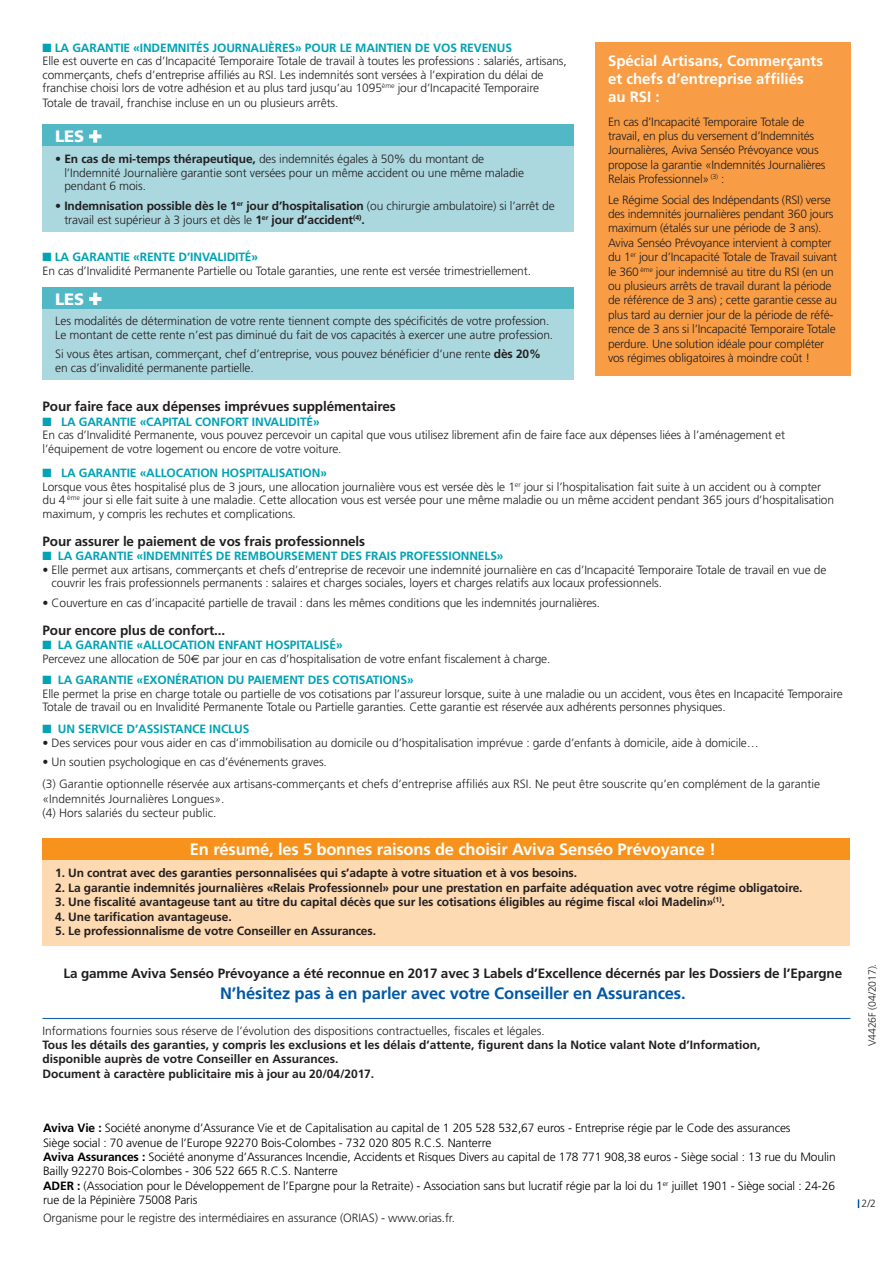
<style>
.page{position:relative;width:893px;height:1263px;background:#fff}
.page>*{position:absolute;margin:0;border:0;box-sizing:border-box;transform-origin:0 0}
.t1{font:700 16.5px "Frutiger";letter-spacing:-.01em;color:#fff}
.t2{font:700 16.5px "Frutiger";letter-spacing:-.01em;color:#0158a6}
.t3{font:900 16.5px "Frutiger";letter-spacing:-.01em;color:#fff}
.t4{font:700 15px/18px "Frutiger";color:#fff}
.t5{font:700 13.5px "Frutiger";letter-spacing:-.01em;color:#231f20}
.t6{font:300 12px/14.4px "Frutiger";letter-spacing:-.01em;color:#231f20}
.t7{font:700 12px/14.4px "Frutiger";letter-spacing:-.01em;color:#231f20}
.t8{font:300 12px/14.4px "Frutiger";letter-spacing:-.01em;color:#000}
.t9{font:700 12px "Frutiger";letter-spacing:-.01em;color:#00a3b4}
.t10{font:300 10.5px "Frutiger";letter-spacing:-.01em;color:#231f20}
.s1{font-size:22.5px}
.s2{font-weight:700}
.s3{color:#00a3b4}
.s4{font-weight:700;color:#00a3b4}
.s5{font-weight:300;color:#231f20}
.s6{font-family:"Euro Sans";font-weight:400}
</style>
<div class="page">
<div style="left:43px;top:124px;width:531px;height:108px;background:#abd7df"></div>
<div style="left:43px;top:304px;width:531px;height:75px;background:#abd7df"></div>
<div style="left:43px;top:124px;width:531px;height:22px;background:#53b8c6"></div>
<div style="left:43px;top:288px;width:531px;height:21px;background:#53b8c6"></div>
<hr style="left:43px;top:1018px;width:807px;height:1px;background:#0158a6">
<svg style="left:89px;top:130px;width:13px;height:13px"></svg>
<svg style="left:89px;top:292px;width:13px;height:13px"></svg>
<div style="left:595px;top:43px;width:255px;height:333px;background:#f89d46"></div>
<div style="left:43px;top:839px;width:807px;height:107px;background:#fedab3"></div>
<div style="left:43px;top:839px;width:807px;height:21px;background:#f7931d"></div>
<p class="t9" style="left:43px;top:41px;width:426px">■ La Garantie «Inde mnités Journali ères» pour le maintien de vos reve</p>
<p class="t9" style="left:488px;top:41px;width:25px">nus</p>
<p class="t6" style="left:43px;top:54px;width:526px;line-height:13.8px">Elle est ouverte en cas d’Incapacité Temporaire Totale de travail à toutes les professions : salariés, artisans, commerçants, chefs d’entreprise affiliés au RSI. Les indemnités sont versées à l’expiration du délai de franchise choisi lors de votre adhésion et au plus tard jusqu’au 1095<sup>ème</sup> jour d’Incapacité Temporaire Totale de travail, franchise incluse en un ou plusieurs arrêts.</p>
<h1 class="t3" style="left:55px;top:126px;width:48px">LES <span class="s1">+</span></h1>
<p class="t6" style="left:64px;top:152px;width:461px;line-height:13.5px;text-indent:-9px">• <span class="s2">En cas de mi-temps thérapeutique,</span> des indemnités égales à 50% du montant de l’Indemnité Journalière garantie sont versées pour un même accident ou une même maladie pendant 6 mois.</p>
<p class="t6" style="left:64px;top:198px;width:492px;text-indent:-9px">• <span class="s2">Indemnisation possible dès le 1</span><sup>er</sup> <span class="s2">jour d’hospitalisation</span> (ou chirurgie ambulatoire) si l’arrêt de travail est supérieur à 3 jours et dès le <span class="s2">1</span><sup>er</sup> <span class="s2">jour d’accident</span><sup>(4)</sup><span class="s2">.</span></p>
<p class="t9" style="left:43px;top:250px;width:181px">■ La Garantie «Rente d’Invalidi</p>
<p class="t9" style="left:238px;top:250px;width:21px">té»</p>
<p class="t6" style="left:43px;top:264px;width:490px">En cas d’Invalidité Permanente Partielle ou Totale garanties, une rente est versée trimestriellement.</p>
<h1 class="t3" style="left:55px;top:289px;width:48px">LES <span class="s1">+</span></h1>
<p class="t6" style="left:55px;top:314px;width:499px">Les modalités de détermination de votre rente tiennent compte des spécificités de votre profession.<br>Le montant de cette rente n’est pas diminué du fait de vos capacités à exercer une autre profession.</p>
<p class="t6" style="left:55px;top:347px;width:487px">Si vous êtes artisan, commerçant, chef d’entreprise, vous pouvez bénéficier d’une rente <span class="s2">dès 20% </span>en cas d’invalidité permanente partielle.</p>
<p class="t5" style="left:43px;top:398px;width:355px">Pour faire face aux dépenses imprévues supplémentaires</p>
<p class="t9" style="left:43px;top:414px;width:243px">■ La Garantie «Capital Confort Invalidi</p>
<p class="t9" style="left:300px;top:414px;width:21px">té»</p>
<p class="t6" style="left:43px;top:428px;width:744px;line-height:13.5px">En cas d’Invalidité Permanente, vous pouvez percevoir un capital que vous utilisez librement afin de faire face aux dépenses liées à l’aménagement et l’équipement de votre logement ou encore de votre voiture.</p>
<p class="t6" style="left:43px;top:466px;width:793px;line-height:13.5px"><span class="s3">■</span> <span class="s4">La Garantie «Allocation H ospitali sation»<br></span>Lorsque vous êtes hospitalisé plus de 3 jours, une allocation journalière vous est versée dès le 1<sup>er</sup> jour si l’hospitalisation fait suite à un accident ou à compter du 4 <sup>ème</sup> jour si elle fait suite à une maladie. Cette allocation vous est versée pour une même maladie ou un même accident pendant 365 jours d’hospitalisation maximum, y compris les rechutes et complications.</p>
<p class="t5" style="left:43px;top:533px;width:324px">Pour assurer le paiement de vos frais professionnels</p>
<p class="t9" style="left:43px;top:549px;width:463px">■ La Garantie «Indemnités de Remboursement des Frais Professionnels»<span class="s5">---</span></p>
<p class="t6" style="left:52px;top:563px;width:776px;line-height:13.5px;text-indent:-9px">• Elle permet aux artisans, commerçants et chefs d’entreprise de recevoir une indemnité journalière en cas d’Incapacité Temporaire Totale de travail en vue de couvrir les frais professionnels permanents : salaires et charges sociales, loyers et charges relatifs aux locaux professionnels.</p>
<p class="t6" style="left:43px;top:595px;width:559px">• Couverture en cas d’incapacité partielle de travail : dans les mêmes conditions que les indemnités journalières.</p>
<p class="t5" style="left:43px;top:622px;width:184px">Pour encore plus de confort...</p>
<p class="t6" style="left:43px;top:638px;width:509px;line-height:13.5px"><span class="s3">■</span> <span class="s4">La Garantie «Allocation Enfant H ospitali sé»<br></span>Percevez une allocation de 50<span class="s6">€</span> par jour en cas d’hospitalisation de votre enfant fiscalement à charge.</p>
<p class="t6" style="left:43px;top:673px;width:802px;line-height:13.5px"><span class="s3">■</span> <span class="s4">La Garantie «Exonération du Paie ment de s Cotisations»<br></span>Elle permet la prise en charge totale ou partielle de vos cotisations par l’assureur lorsque, suite à une maladie ou un accident, vous êtes en Incapacité Temporaire<br>Totale de travail ou en Invalidité Permanente Totale ou Partielle garanties. Cette garantie est réservée aux adhérents personnes physiques.</p>
<p class="t9" style="left:43px;top:722px;width:50px">■ Un service</p>
<p class="t9" style="left:126px;top:722px;width:124px">d’assistance inclus</p>
<p class="t6" style="left:43px;top:735px;width:718px">• Des services pour vous aider en cas d’immobilisation au domicile ou d’hospitalisation imprévue : garde d’enfants à domicile, aide à domicile…</p>
<p class="t6" style="left:43px;top:751px;width:779px;line-height:21.9px">• Un soutien psychologique en cas d’événements graves.<br>(3) Garantie optionnelle réservée aux artisans-commerçants et chefs d’entreprise affiliés aux RSI. Ne peut être souscrite qu’en complément de la garantie</p>
<p class="t6" style="left:43px;top:791px;width:184px">«Indemnités Journalières Longues». (4) Hors salariés du secteur public.</p>
<p class="t4" style="left:608px;top:52px;width:217px">Spécial Artisans, Commerçants et chefs d’entreprise affiliés au RSI :</p>
<p class="t6" style="left:608px;top:114px;width:219px">En cas d’Incapacité Temporaire Totale de travail, en plus du versement d’Indemnités Journalières, Aviva Senséo Prévoyance vous propose la garantie «Indemnités Journalières Relais Professionnel» <sup>(3)</sup> :</p>
<p class="t6" style="left:608px;top:192px;width:231px">Le Régime Social des Indépendants (RSI) verse des indemnités journalières pendant 360 jours maximum (étalés sur une période de 3 ans).<br>Aviva Senséo Prévoyance intervient à compter du 1<sup>er</sup> jour d’Incapacité Totale de Travail suivant le 360 <sup>ème</sup> jour indemnisé au titre du RSI (en un ou plusieurs arrêts de travail durant la période de référence de 3 ans) ; cette garantie cesse au plus tard au dernier jour de la période de réfé&shy;rence de 3 ans si l’Incapacité Temporaire Totale perdure. Une solution idéale pour compléter vos régimes obligatoires à moindre coût !</p>
<h1 class="t1" style="left:190px;top:839px;width:527px">En résumé, les 5 bonnes raisons de choisir Aviva Senséo Prévoyance !</h1>
<p class="t7" style="left:55px;top:866px;width:523px">1. Un contrat avec des garanties personnalisées qui s’adapte à votre situation et à vos besoins.</p>
<p class="t7" style="left:55px;top:880px;width:749px">2. La garantie indemnités journalières «Relais Professionnel» pour une prestation en parfaite adéquation avec votre régime obligatoire.</p>
<p class="t7" style="left:55px;top:895px;width:671px">3. Une fiscalité avantageuse tant au titre du capital décès que sur les cotisations éligibles au régime fiscal «loi Madelin»<sup>(1)</sup>.</p>
<p class="t7" style="left:55px;top:909px;width:178px">4. Une tarification avantageuse.</p>
<p class="t7" style="left:55px;top:923px;width:322px">5. Le professionnalisme de votre Conseiller en Assurances.</p>
<p class="t5" style="left:64px;top:965px;width:780px">La gamme Aviva Senséo Prévoyance a été reconnue en 2017 avec 3 Labels d’Excellence décernés par les Dossiers de l’Epargne</p>
<h1 class="t2" style="left:220px;top:984px;width:467px">N’hésitez pas à en parler avec votre Conseiller en Assurances.</h1>
<p class="t6" style="left:43px;top:1023px;width:504px">Informations fournies sous réserve de l’évolution des dispositions contractuelles, fiscales et légales.</p>
<p class="t7" style="left:43px;top:1037px;width:719px">Tous les détails des garanties, y compris les exclusions et les délais d’attente, figurent dans la Notice valant Note d’Information, disponible auprès de votre Conseiller en Assurances.<br>Document à caractère publicitaire mis à jour au 20/04/2017.</p>
<p class="t8" style="left:43px;top:1121px;width:794px"><span class="s2">Aviva Vie :</span> Société anonyme d’Assurance Vie et de Capitalisation au capital de 1 205 528 532,67 euros - Entreprise régie par le Code des assurances<br>Siège social : 70 avenue de l’Europe 92270 Bois-Colombes - 732 020 805 R.C.S. Nanterre<br><span class="s2">Aviva Assurances :</span> Société anonyme d’Assurances Incendie, Accidents et Risques Divers au capital de 178 771 908,38 euros - Siège social : 13 rue du Moulin Bailly 92270 Bois-Colombes - 306 522 665 R.C.S. Nanterre<br><span class="s2">ADER :</span> (Association pour le Développement de l’Epargne pour la Retraite) - Association sans but lucratif régie par la loi du 1<sup>er</sup> juillet 1901 - Siège social : 24-26 rue de la Pépinière 75008 Paris</p>
<p class="t6" style="left:43px;top:1210px;width:413px">Organisme pour le registre des intermédiaires en assurance (ORIAS) - www.orias.fr.</p>
<p class="t10" style="left:866px;top:1046px;width:84px;rotate:-90deg">V4426F (04/2017).</p>
<p class="t10" style="left:862px;top:1198px;width:16px">2/2</p>
</div>
